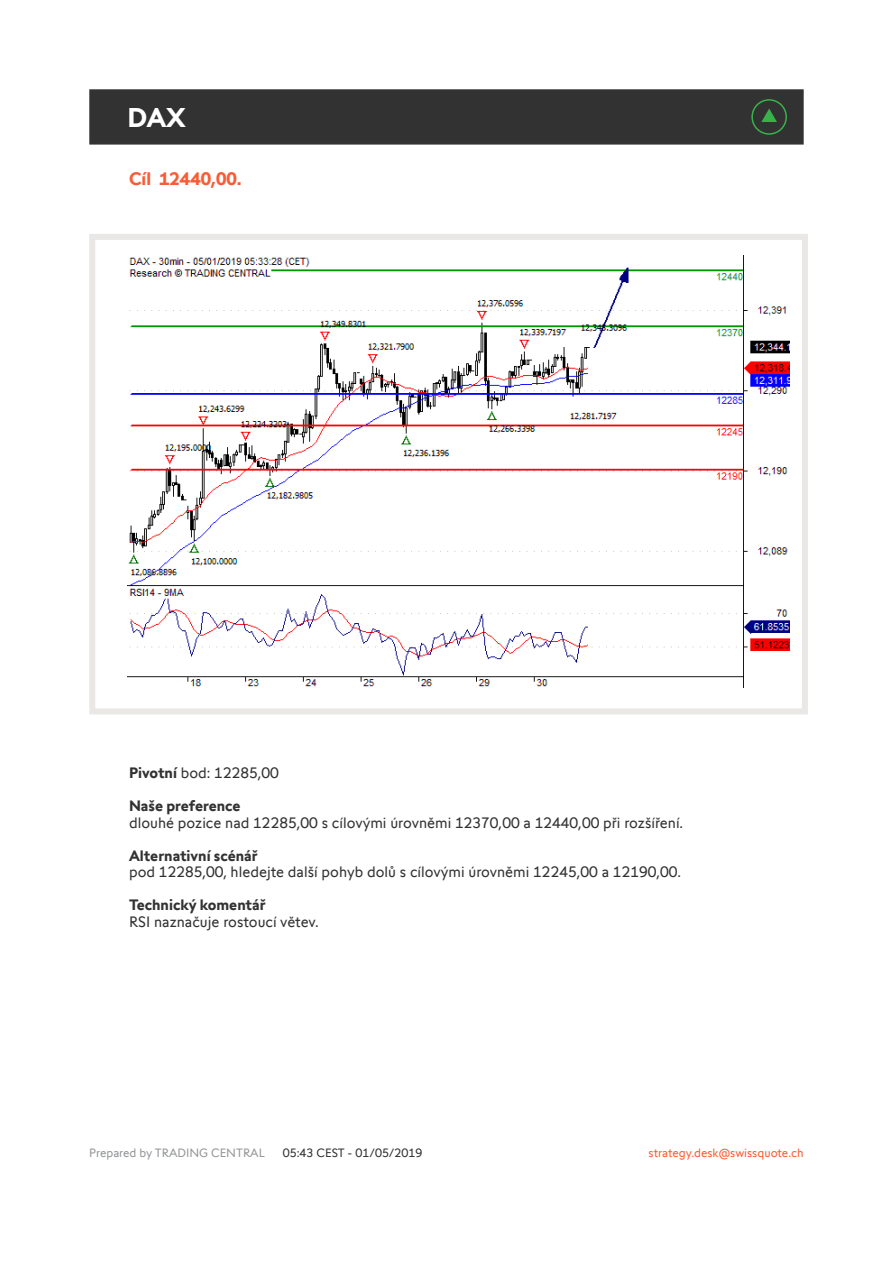
<style>
.page{position:relative;width:893px;height:1263px;background:#fff}
.page>*{position:absolute;margin:0;border:0;box-sizing:border-box;transform-origin:0 0}
.t1{font:700 27px "Swissquote CT";color:#fff}
.t2{font:700 18px "Swissquote CT";color:#fa5b35}
.t3{font:15px "Swissquote CT";color:#323232}
.t4{font:700 15px "Swissquote CT";color:#323232}
.t5{font:12px "Swissquote CT";color:#fa5b35}
.t6{font:12px "Swissquote CT";color:#939598}
.t7{font:12px "Swissquote CT";color:#323232}
.s1{font-weight:700}
</style>
<div class="page">
<div style="left:89px;top:234px;width:719px;height:480px;border:6px solid #e9e8e7"></div>
<div style="left:89px;top:89px;width:715px;height:56px;background:#323232;border:2px solid #323232"></div>
<img style="left:128px;top:255px;width:661px;height:432px">
<svg style="left:751px;top:99px;width:36px;height:36px"></svg>
<h1 class="t1" style="left:128px;top:101px;width:60px">DAX</h1>
<p class="t2" style="left:129px;top:168px;width:114px">Cíl 12440,00.</p>
<p class="t3" style="left:129px;top:764px;width:151px"><span class="s1">Pivotní</span> bod: 12285,00</p>
<p class="t4" style="left:129px;top:797px;width:113px">Naše preference</p>
<p class="t3" style="left:129px;top:814px;width:556px">dlouhé pozice nad 12285,00 s cílovými úrovněmi 12370,00 a 12440,00 při rozšíření.</p>
<p class="t4" style="left:129px;top:846px;width:130px">Alternativní scénář</p>
<p class="t3" style="left:129px;top:863px;width:554px">pod 12285,00, hledejte další pohyb dolů s cílovými úrovněmi 12245,00 a 12190,00.</p>
<p class="t4" style="left:129px;top:896px;width:138px">Technický komentář</p>
<p class="t3" style="left:129px;top:913px;width:191px">RSI naznačuje rostoucí větev.</p>
<p class="t6" style="left:89px;top:1145px;width:177px">Prepared by TRADING CENTRAL</p>
<p class="t7" style="left:283px;top:1145px;width:141px">05:43 CEST - 01/05/2019</p>
<p class="t5" style="left:649px;top:1145px;width:157px">strategy.desk@swissquote.ch</p>
</div>
